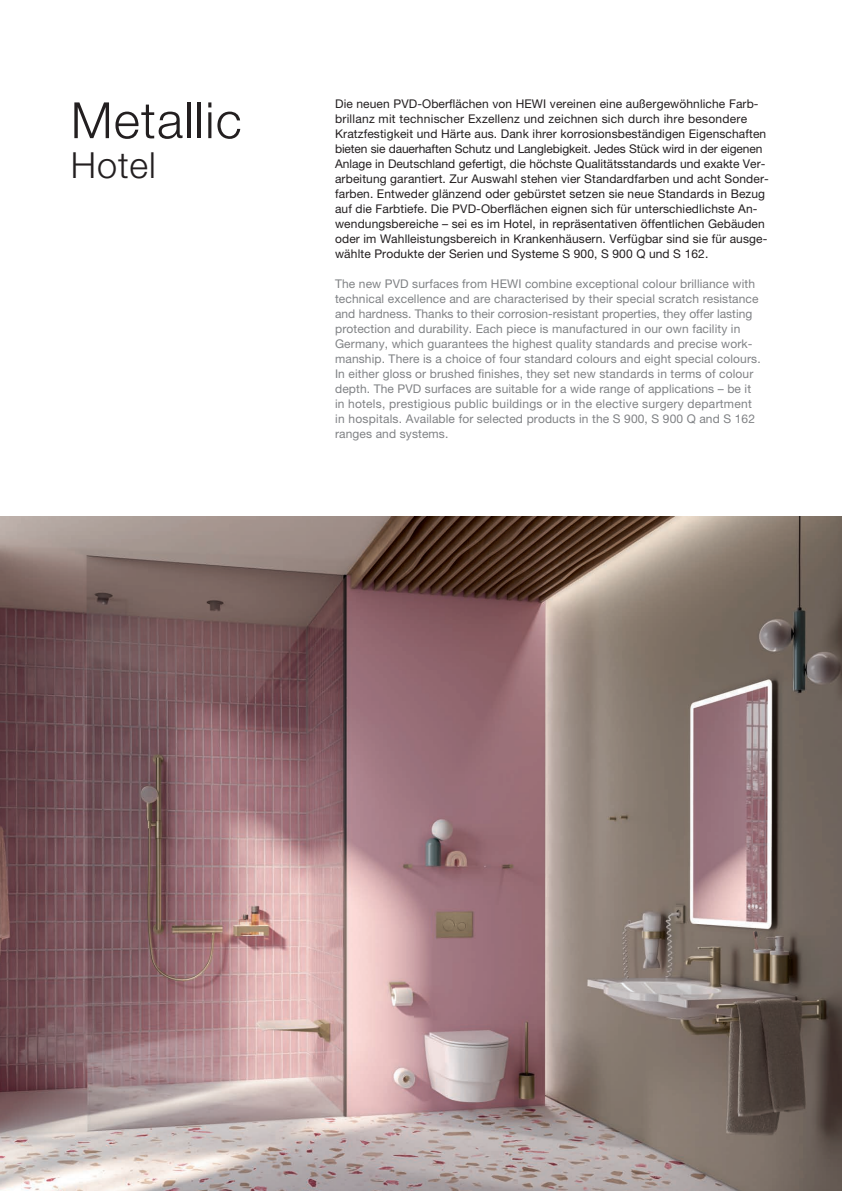
<style>
.page{position:relative;width:842px;height:1191px;background:#fff}
.page>*{position:absolute;margin:0;border:0;box-sizing:border-box;transform-origin:0 0}
.t1{font:300 50px "Helvetica Neue LT Pro";letter-spacing:.025em;color:#231f20}
.t2{font:300 36px "Helvetica Neue LT Pro";letter-spacing:.025em;color:#231f20}
.t3{font:12px/15px "Helvetica Neue LT Pro";letter-spacing:.01em;color:#231f20}
.t4{font:12px/15px "Helvetica Neue LT Pro";letter-spacing:.01em;color:#808285}
</style>
<div class="page">
<img style="left:0;top:516px;width:842px;height:675px">
<p class="t1" style="left:71px;top:90px;width:172px">Metallic</p>
<p class="t2" style="left:71px;top:143px;width:86px">Hotel</p>
<p class="t3" style="left:335px;top:96px;width:435px">Die neuen PVD-Oberflächen von HEWI vereinen eine außergewöhnliche Farb&shy;brillanz mit technischer Exzellenz und zeichnen sich durch ihre besondere Kratzfestigkeit und Härte aus. Dank ihrer korrosionsbeständigen Eigenschaften bieten sie dauerhaften Schutz und Langlebigkeit. Jedes Stück wird in der eigenen Anlage in Deutschland gefertigt, die höchste Qualitätsstandards und exakte Ver&shy;arbeitung garantiert. Zur Auswahl stehen vier Standardfarben und acht Sonder&shy;farben. Entweder glänzend oder gebürstet setzen sie neue Standards in Bezug auf die Farbtiefe. Die PVD-Oberflächen eignen sich für unterschiedlichste An&shy;wendungsbereiche – sei es im Hotel, in repräsentativen öffentlichen Gebäuden oder im Wahlleistungsbereich in Krankenhäusern. Verfügbar sind sie für ausge&shy;wählte Produkte der Serien und Systeme S 900, S 900 Q und S 162.</p>
<p class="t4" style="left:335px;top:276px;width:427px">The new PVD surfaces from HEWI combine exceptional colour brilliance with technical excellence and are characterised by their special scratch resistance and hardness. Thanks to their corrosion-resistant properties, they offer lasting protection and durability. Each piece is manufactured in our own facility in Germany, which guarantees the highest quality standards and precise work&shy;manship. There is a choice of four standard colours and eight special colours.<br>In either gloss or brushed finishes, they set new standards in terms of colour depth. The PVD surfaces are suitable for a wide range of applications – be it in hotels, prestigious public buildings or in the elective surgery department in hospitals. Available for selected products in the S 900, S 900 Q and S 162 ranges and systems.</p>
</div>
